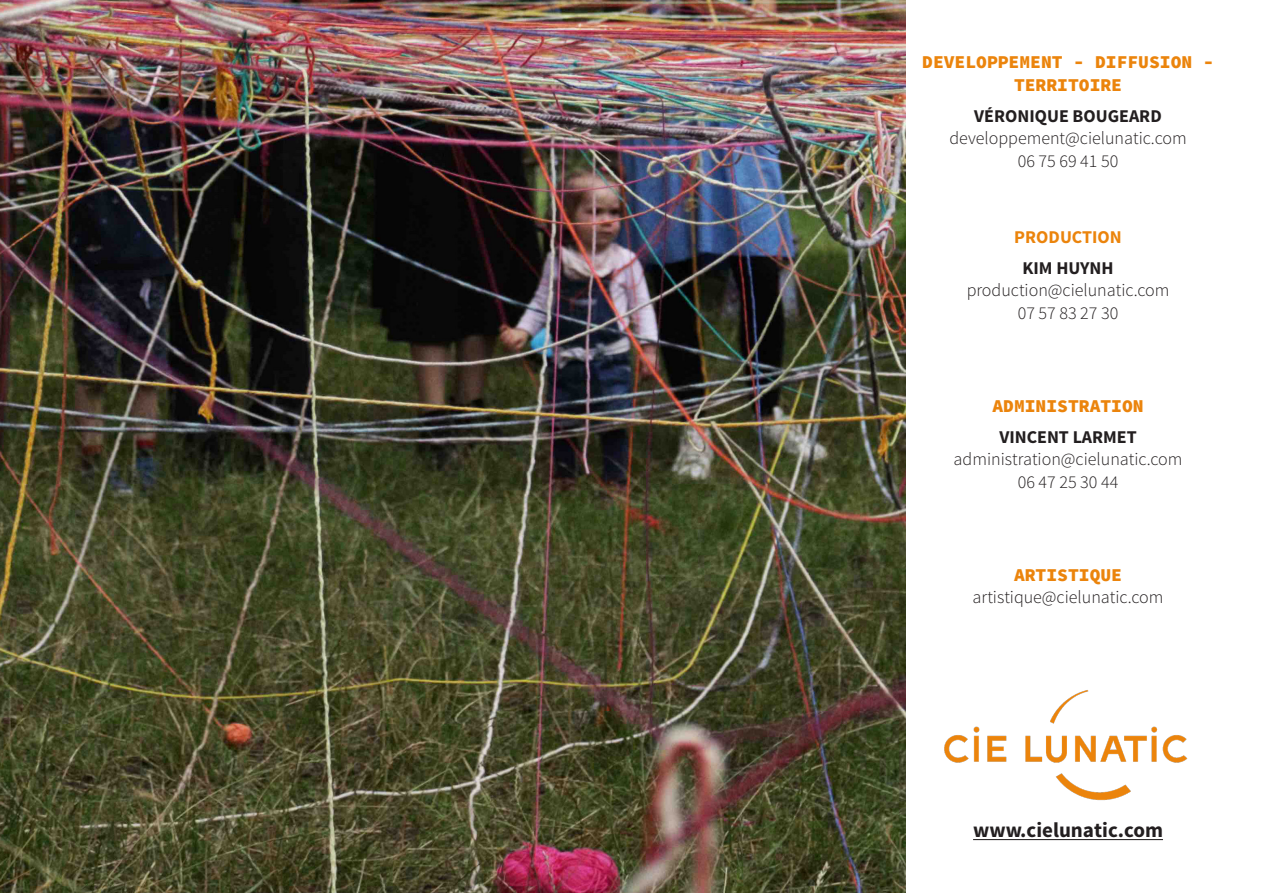
<style>
.page{position:relative;width:1263px;height:893px;background:#fff}
.page>*{position:absolute;margin:0;border:0;box-sizing:border-box;transform-origin:0 0}
.CONTENU-contacts-sit{font:700 21px "Source Sans Pro";color:#231f20}
.CONTENU-contacts-coo{font:300 18px "Source Sans Pro";color:#231f20}
.SECTION-contacts-pol{font:900 18px/22.5px "Source Code Pro";color:#eb840c;text-align:center}
.CONTENU-contact-nom{font:700 18px "Source Sans Pro";color:#231f20}
.CONTENU-contact-nom-2{font:700 18px "Source Sans Pro";color:#eb840c}
</style>
<div class="page">
<hr style="left:973px;top:839px;width:190px;height:1px;background:#231f20">
<img style="left:944px;top:690px;width:244px;height:111px">
<img style="left:0;top:0;width:906px;height:893px">
<p class="SECTION-contacts-pol" style="left:922px;top:51px;width:293px">DEVELOPPEMENT - DIFFUSION -<br>TERRITOIRE</p>
<p class="CONTENU-contact-nom" style="left:974px;top:104px;width:189px">VÉRONIQUE BOUGEARD</p>
<p class="CONTENU-contacts-coo" style="left:949px;top:127px;width:239px">developpement@cielunatic.com</p>
<p class="CONTENU-contacts-coo" style="left:1018px;top:150px;width:102px">06 75 69 41 50</p>
<p class="CONTENU-contact-nom-2" style="left:1014px;top:225px;width:109px">PRODUCTION</p>
<p class="CONTENU-contact-nom" style="left:1022px;top:256px;width:93px">KIM HUYNH</p>
<p class="CONTENU-contacts-coo" style="left:967px;top:279px;width:204px">production@cielunatic.com</p>
<p class="CONTENU-contacts-coo" style="left:1018px;top:302px;width:102px">07 57 83 27 30</p>
<p class="SECTION-contacts-pol" style="left:992px;top:394px;width:153px">ADMINISTRATION</p>
<p class="CONTENU-contact-nom" style="left:999px;top:425px;width:139px">VINCENT LARMET</p>
<p class="CONTENU-contacts-coo" style="left:954px;top:448px;width:230px">administration@cielunatic.com</p>
<p class="CONTENU-contacts-coo" style="left:1018px;top:471px;width:102px">06 47 25 30 44</p>
<p class="SECTION-contacts-pol" style="left:1014px;top:563px;width:109px">ARTISTIQUE</p>
<p class="CONTENU-contacts-coo" style="left:973px;top:586px;width:192px">artistique@cielunatic.com</p>
<p class="CONTENU-contacts-sit" style="left:973px;top:816px;width:191px">www.cielunatic.com</p>
</div>
